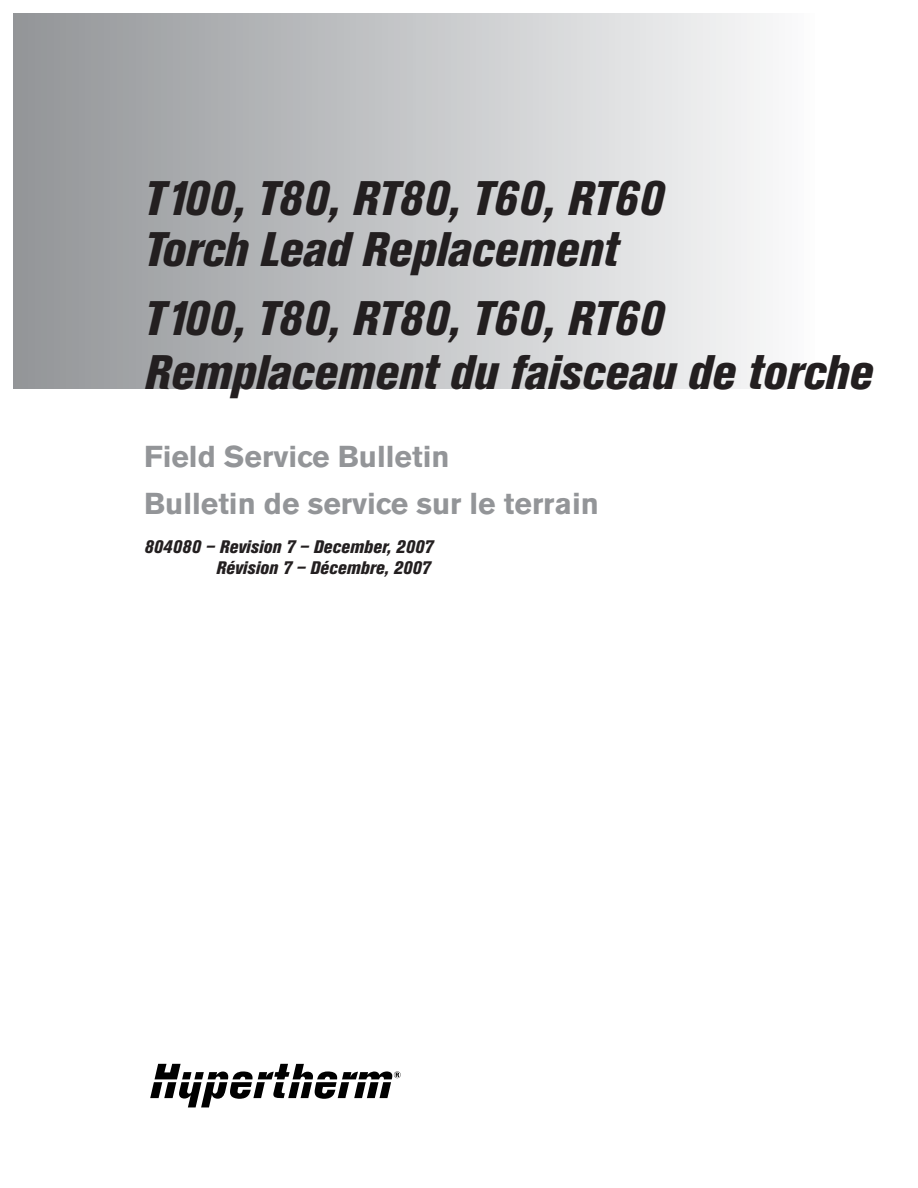
<style>
.page{position:relative;width:918px;height:1188px;background:#fff}
.page>*{position:absolute;margin:0;border:0;box-sizing:border-box;transform-origin:0 0}
.t1{font:italic 800 condensed 48px/51px "Akzidenz Grotesk BE";color:#231f20}
.t2{font:700 30px/46.5px "Akzidenz Grotesk BE";color:#939598}
.t3{font:italic 800 condensed 18px/21px "Akzidenz Grotesk BE";color:#231f20;text-align:right}
</style>
<div class="page">
<div style="left:14px;top:14px;width:801px;height:375px;background:linear-gradient(to right,#929497,#fbfbfc)"></div>
<svg style="left:150px;top:1064px;width:251px;height:43px"></svg>
<p class="t1" style="left:144px;top:177px;width:521px">T100, T80, RT80, T60, RT60<br>Torch Lead Replacement</p>
<p class="t1" style="left:144px;top:296px;width:730px;line-height:54px">T100, T80, RT80, T60, RT60<br>Remplacement du faisceau de torche</p>
<p class="t2" style="left:144px;top:436px;width:456px">Field Service Bulletin<br>Bulletin de service sur le terrain</p>
<p class="t3" style="left:144px;top:538px;width:291px">804080 – Revision 7 – December, 2007<br>Révision 7 – Décembre, 2007</p>
</div>
